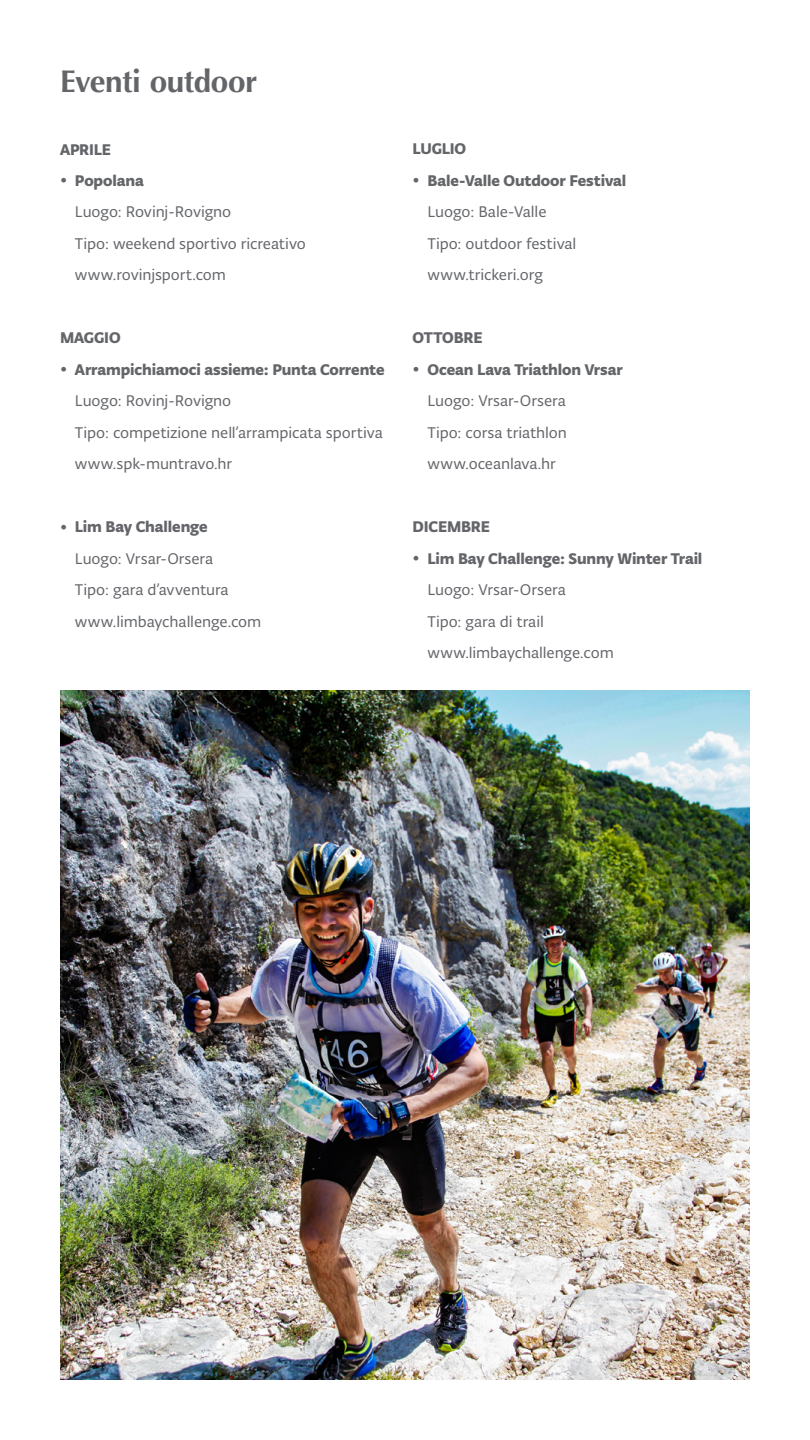
<style>
.page{position:relative;width:810px;height:1440px;background:#fff}
.page>*{position:absolute;margin:0;border:0;box-sizing:border-box;transform-origin:0 0}
.t1{font:700 31.5px "Optima";letter-spacing:-.015em;color:#636569}
.t2{font:16.5px/31.5px "Typonine Sans Std";letter-spacing:-.005em;color:#636569}
.t3{font:16.5px/31.5px "Typonine Sans Std Bld";letter-spacing:-.01em;color:#636569}
.t4{font:16.5px "Museo 300";color:#636569}
</style>
<div class="page">
<img style="left:60px;top:690px;width:690px;height:690px">
<h1 class="t1" style="left:60px;top:62px;width:199px">Eventi outdoor</h1>
<p class="t3" style="left:75px;top:133px;width:71px;text-indent:-15px">APRILE<br>Popolana</p>
<p class="t2" style="left:75px;top:196px;width:232px">Luogo: Rovinj-Rovigno<br>Tipo: weekend sportivo ricreativo www.rovinjsport.com</p>
<p class="t4" style="left:60px;top:171px;width:9px">•</p>
<p class="t3" style="left:428px;top:133px;width:200px;text-indent:-15px">LUGLIO<br>Bale-Valle Outdoor Festival</p>
<p class="t2" style="left:428px;top:196px;width:150px">Luogo: Bale-Valle<br>Tipo: outdoor festival www.trickeri.org</p>
<p class="t4" style="left:413px;top:171px;width:9px">•</p>
<p class="t3" style="left:75px;top:322px;width:311px;text-indent:-15px">MAGGIO<br>Arrampichiamoci assieme: Punta Corrente</p>
<p class="t2" style="left:75px;top:385px;width:309px">Luogo: Rovinj-Rovigno<br>Tipo: competizione nell’arrampicata sportiva www.spk-muntravo.hr</p>
<p class="t4" style="left:60px;top:360px;width:9px">•</p>
<p class="t3" style="left:428px;top:322px;width:197px;text-indent:-15px">OTTOBRE<br>Ocean Lava Triathlon Vrsar</p>
<p class="t2" style="left:428px;top:385px;width:141px;text-align:justify">Luogo: Vrsar-Orsera Tipo: corsa triathlon www.oceanlava.hr</p>
<p class="t4" style="left:413px;top:360px;width:9px">•</p>
<p class="t4" style="left:60px;top:518px;width:9px">•</p>
<p class="t3" style="left:75px;top:511px;width:134px">Lim Bay Challenge</p>
<p class="t2" style="left:75px;top:543px;width:188px">Luogo: Vrsar-Orsera<br>Tipo: gara d’avventura www.limbaychallenge.com</p>
<p class="t3" style="left:428px;top:511px;width:276px;text-indent:-15px">DICEMBRE<br>Lim Bay Challenge: Sunny Winter Trail</p>
<p class="t2" style="left:428px;top:574px;width:188px">Luogo: Vrsar-Orsera<br>Tipo: gara di trail www.limbaychallenge.com</p>
<p class="t4" style="left:413px;top:549px;width:9px">•</p>
</div>
